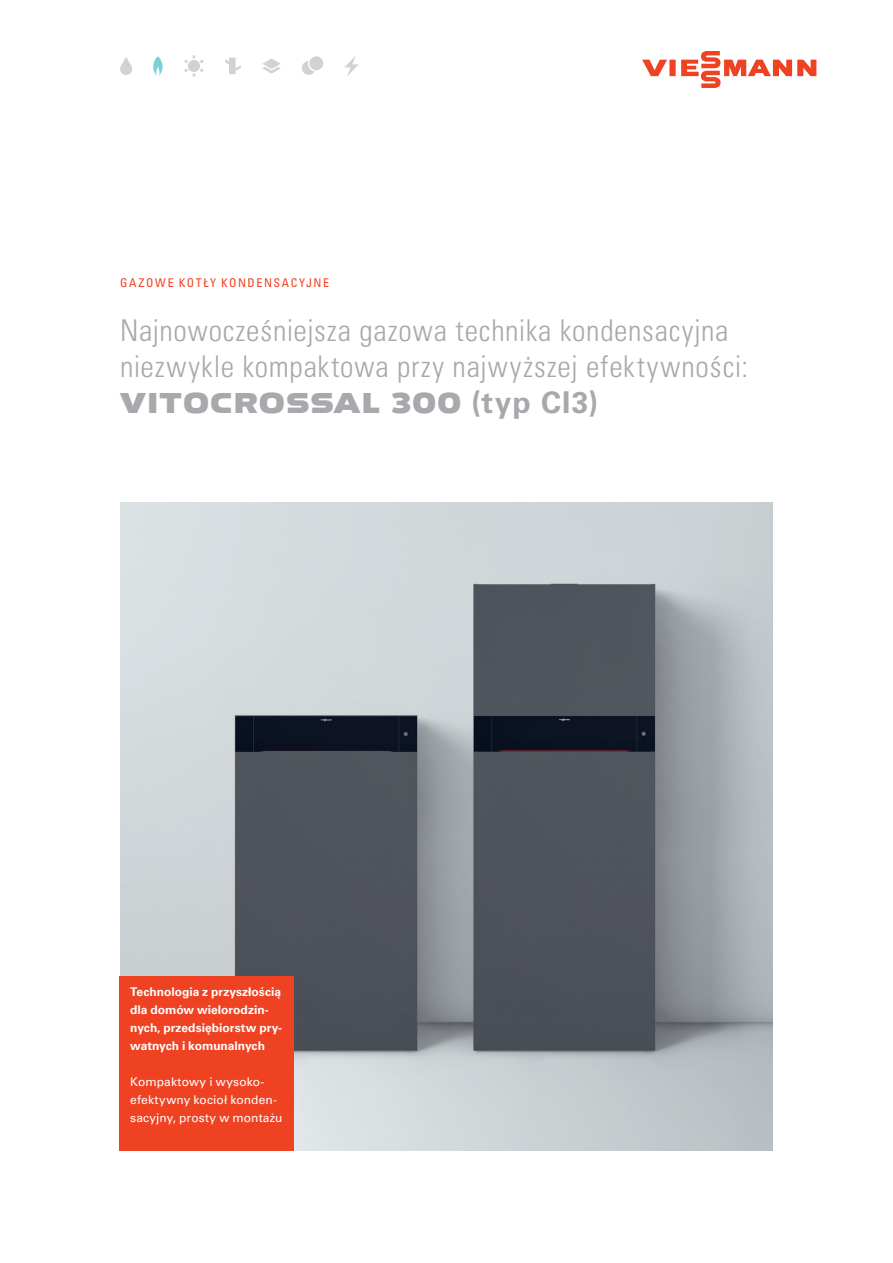
<style>
.page{position:relative;width:893px;height:1263px;background:#fff}
.page>*{position:absolute;margin:0;border:0;box-sizing:border-box;transform-origin:0 0}
.Titel{font:30px/36px "Univers LTCYR 47 Light Cond";letter-spacing:.025em;color:#a8a9ad}
.Infobox_Copy{font:700 12px/18px "Univers LTCYR 65";color:#fff}
.Infobox_Copy-2{font:12px/18px "Univers LTCYR 55 Roman";letter-spacing:.01em;color:#fff}
.Topic{font:condensed 12px "Univers LTCYR 57";letter-spacing:.13em;color:#ef4222}
.s1{font-family:"Viessmann Wide";font-weight:700}
.s2{font-family:"Univers LTCYR 65";font-weight:700}
</style>
<div class="page">
<img style="left:120px;top:503px;width:653px;height:648px">
<div style="left:120px;top:976px;width:174px;height:175px;background:#ef4222"></div>
<svg style="left:642px;top:51px;width:174px;height:37px"></svg>
<svg style="left:263px;top:58px;width:18px;height:16px"></svg>
<svg style="left:153px;top:56px;width:10px;height:20px"></svg>
<svg style="left:302px;top:56px;width:21px;height:19px"></svg>
<svg style="left:344px;top:56px;width:15px;height:20px"></svg>
<svg style="left:184px;top:55px;width:20px;height:22px"></svg>
<svg style="left:225px;top:58px;width:16px;height:16px"></svg>
<svg style="left:120px;top:57px;width:12px;height:18px"></svg>
<p class="Topic" style="left:120px;top:275px;width:211px">GAZOWE KOTŁY KONDENSACYJNE</p>
<p class="Titel" style="left:120px;top:310px;width:630px">Najnowocześniejsza gazowa technika kondensacyjna niezwykle kompaktowa przy najwyższej efektywności:<br><span class="s1">VITOCROSSAL 300</span> <span class="s2">(typ CI3)</span></p>
<p class="Infobox_Copy" style="left:130px;top:982px;width:154px">Technologia z przyszłością dla domów wielorodzin&shy;nych, przedsiębiorstw pry&shy;watnych i komunalnych</p>
<p class="Infobox_Copy-2" style="left:130px;top:1072px;width:154px">Kompaktowy i wysoko&shy;efektywny kocioł konden&shy;sacyjny, prosty w montażu</p>
</div>
